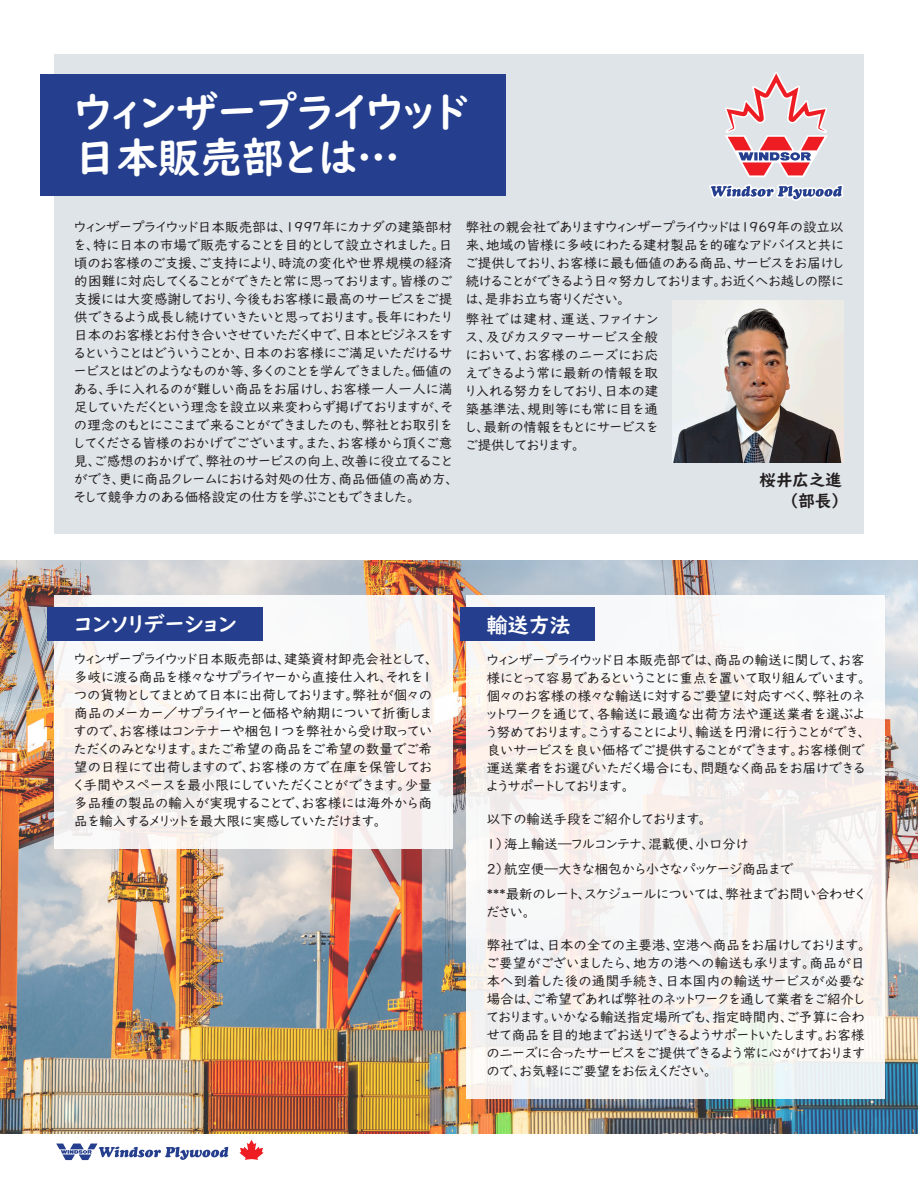
<style>
.page{position:relative;width:918px;height:1188px;background:#fff}
.page>*{position:absolute;margin:0;border:0;box-sizing:border-box;transform-origin:0 0}
.Headings{font:42px/45px "UD Digi Kyokasho NK B";color:#fff}
.Headings-2{font:21px "UD Digi Kyokasho NK B";color:#fff}
.Body_Text{font:16.5px "UD Digi Kyokasho NK B";color:#231f20}
.Body_Text-2{font:13.5px/18px "UD Digi Kyokasho NK R";color:#231f20;text-align:justify}
</style>
<div class="page">
<img style="left:0;top:560px;width:918px;height:573px">
<div style="left:54px;top:54px;width:810px;height:479px;background:#dfe4e8"></div>
<div style="left:467px;top:596px;width:418px;height:503px;background:#f7f4f3"></div>
<div style="left:460px;top:607px;width:135px;height:34px;background:#253f8e"></div>
<div style="left:40px;top:74px;width:466px;height:122px;background:#253f8e"></div>
<svg style="left:709px;top:184px;width:134px;height:17px"></svg>
<svg style="left:725px;top:72px;width:102px;height:105px"></svg>
<svg style="left:240px;top:1140px;width:24px;height:20px"></svg>
<svg style="left:56px;top:1143px;width:173px;height:18px"></svg>
<img style="left:672px;top:300px;width:171px;height:162px">
<div style="left:54px;top:596px;width:398px;height:253px;background:linear-gradient(to right,#f7f4f1,#f9f5f5)"></div>
<div style="left:47px;top:607px;width:216px;height:34px;background:#253f8e"></div>
<p class="Headings" style="left:74px;top:90px;width:395px">ウィンザープライウッド日本販売部とは…</p>
<p class="Body_Text-2" style="left:74px;top:218px;width:380px">ウィンザープライウッド日本販売部は、１９９７年にカナダの建築部材を、特に日本の市場で販売することを目的として設立されました。日頃のお客様のご支援、ご支持により、時流の変化や世界規模の経済的困難に対応してくることができたと常に思っております。皆様のご支援には大変感謝しており、今後もお客様に最高のサービスをご提供できるよう成長し続けていきたいと思っております。長年にわたり日本のお客様とお付き合いさせていただく中で、日本とビジネスをするということはどういうことか、日本のお客様にご満足いただけるサービスとはどのようなものか等、多くのことを学んできました。価値のある、手に入れるのが難しい商品をお届けし、お客様一人一人に満足していただくという理念を設立以来変わらず掲げておりますが、その理念のもとにここまで来ることができましたのも、弊社とお取引をしてくださる皆様のおかげでございます。また、お客様から頂くご意見、ご感想のおかげで、弊社のサービスの向上、改善に役立てることができ、更に商品クレームにおける対処の仕方、商品価値の高め方、そして競争力のある価格設定の仕方を学ぶこともできました。</p>
<p class="Body_Text-2" style="left:466px;top:218px;width:380px">弊社の親会社でありますウィンザープライウッドは１９６９年の設立以来、地域の皆様に多岐にわたる建材製品を的確なアドバイスと共にご提供しており、お客様に最も価値のある商品、サービスをお届けし続けることができるよう日々努力しております。お近くへお越しの際には、是非お立ち寄りください。</p>
<p class="Body_Text-2" style="left:466px;top:310px;width:194px">弊社では建材、運送、ファイナンス、及びカスタマーサービス全般において、お客様のニーズにお応えできるよう常に最新の情報を取り入れる努力をしており、日本の建築基準法、規則等にも常に目を通し、最新の情報をもとにサービスをご提供しております。</p>
<p class="Body_Text" style="left:760px;top:470px;width:84px">桜井広之進</p>
<p class="Body_Text" style="left:788px;top:491px;width:56px">（部長）</p>
<p class="Headings-2" style="left:74px;top:612px;width:164px">コンソリデーション</p>
<p class="Body_Text-2" style="left:74px;top:650px;width:359px">ウィンザープライウッド日本販売部は、建築資材卸売会社として、多岐に渡る商品を様々なサプライヤーから直接仕入れ、それを1つの貨物としてまとめて日本に出荷しております。弊社が個々の商品のメーカー／サプライヤーと価格や納期について折衝しますので、お客様はコンテナーや梱包１つを弊社から受け取っていただくのみとなります。またご希望の商品をご希望の数量でご希望の日程にて出荷しますので、お客様の方で在庫を保管しておく手間やスペースを最小限にしていただくことができます。少量多品種の製品の輸入が実現することで、お客様には海外から商品を輸入するメリットを最大限に実感していただけます。</p>
<p class="Headings-2" style="left:487px;top:613px;width:85px">輸送方法</p>
<p class="Body_Text-2" style="left:487px;top:651px;width:380px">ウィンザープライウッド日本販売部では、商品の輸送に関して、お客様にとって容易であるということに重点を置いて取り組んでいます。個々のお客様の様々な輸送に対するご要望に対応すべく、弊社のネットワークを通じて、各輸送に最適な出荷方法や運送業者を選ぶよう努めております。こうすることにより、輸送を円滑に行うことができ、良いサービスを良い価格でご提供することができます。お客様側で運送業者をお選びいただく場合にも、問題なく商品をお届けできるようサポートしております。</p>
<p class="Body_Text-2" style="left:487px;top:810px;width:220px">以下の輸送手段をご紹介しております。</p>
<p class="Body_Text-2" style="left:487px;top:835px;width:263px">１）海上輸送―フルコンテナ、混載便、小口分け</p>
<p class="Body_Text-2" style="left:487px;top:860px;width:308px">２）航空便―大きな梱包から小さなパッケージ商品まで</p>
<p class="Body_Text-2" style="left:487px;top:885px;width:379px">***最新のレート、スケジュールについては、弊社までお問い合わせください。</p>
<p class="Body_Text-2" style="left:487px;top:936px;width:380px">弊社では、日本の全ての主要港、空港へ商品をお届けしております。ご要望がございましたら、地方の港への輸送も承ります。商品が日本へ到着した後の通関手続き、日本国内の輸送サービスが必要な場合は、ご希望であれば弊社のネットワークを通して業者をご紹介しております。いかなる輸送指定場所でも、指定時間内、ご予算に合わせて商品を目的地までお送りできるようサポートいたします。お客様のニーズに合ったサービスをご提供できるよう常に心がけておりますので、お気軽にご要望をお伝えください。</p>
</div>
